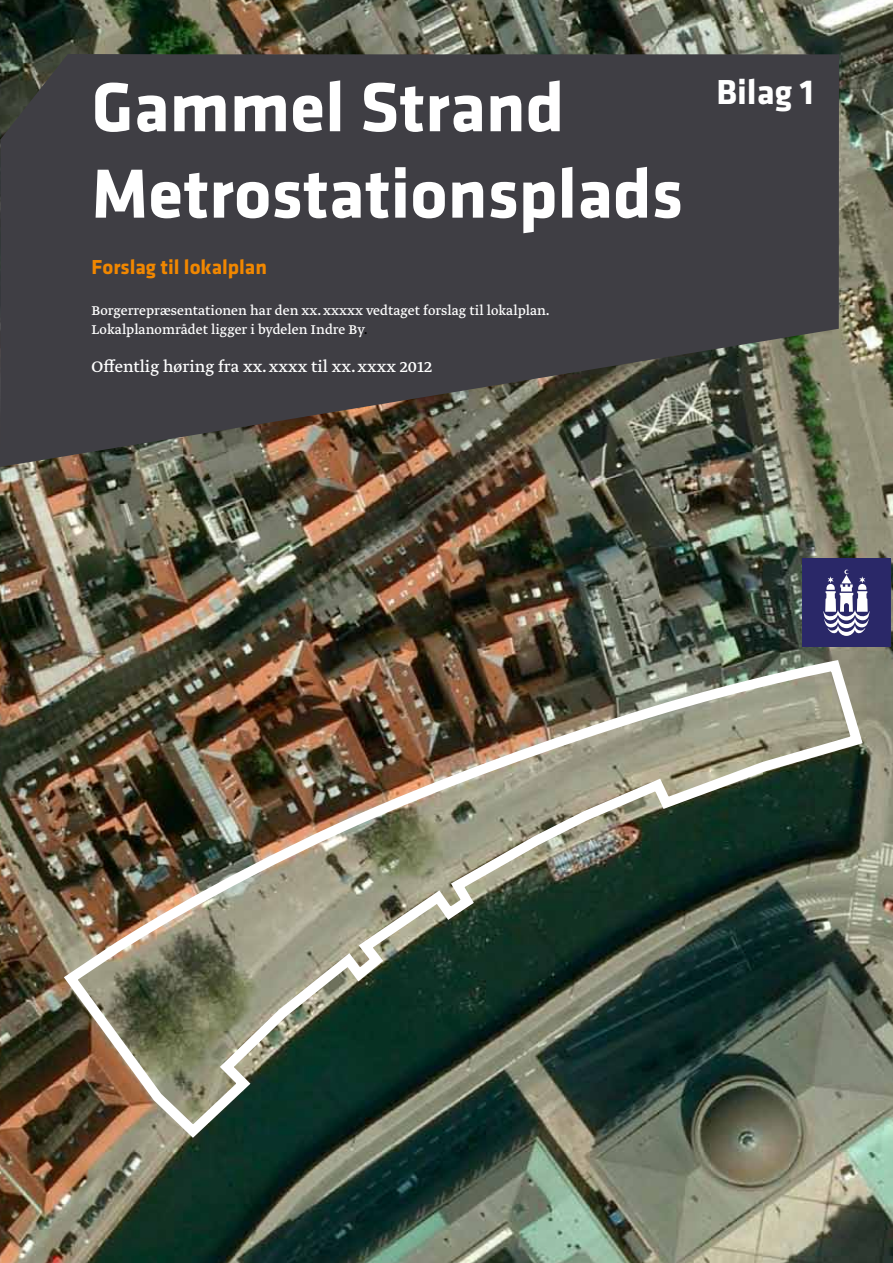
<style>
.page{position:relative;width:893px;height:1263px;background:#fff}
.page>*{position:absolute;margin:0;border:0;box-sizing:border-box;transform-origin:0 0}
.t1{font:700 72px/86.4px "Klavika";color:#fff}
.t2{font:700 36px "Klavika";color:#fff}
.t3{font:700 21px "Klavika";color:#f18700}
.t4{font:18px "Greta Text";color:#fff}
.t5{font:15px/19.5px "Greta Text";color:#fff}
.s1{color:#000}
</style>
<div class="page">
<img style="left:0;top:0;width:893px;height:1263px">
<img style="left:57px;top:666px;width:812px;height:478px">
<svg style="left:0;top:54px;width:839px;height:413px;background:#454345"></svg>
<div style="left:802px;top:559px;width:89px;height:88px;background:#2a2868"></div>
<svg style="left:823px;top:570px;width:46px;height:66px"></svg>
<h1 class="t1" style="left:92px;top:64px;width:593px">Gammel Strand<br>Metrostationsplads</h1>
<h3 class="t3" style="left:92px;top:256px;width:177px">Forslag til lokalplan</h3>
<p class="t5" style="left:92px;top:301px;width:460px">Borgerrepræsentationen har den xx. xxxxx vedtaget forslag til lokalplan.<br>Lokalplanområdet ligger i bydelen Indre By<span class="s1">.</span></p>
<p class="t4" style="left:92px;top:358px;width:342px">Offentlig høring fra xx. xxxx til xx. xxxx 2012</p>
<h2 class="t2" style="left:716px;top:73px;width:99px">Bilag 1</h2>
</div>
